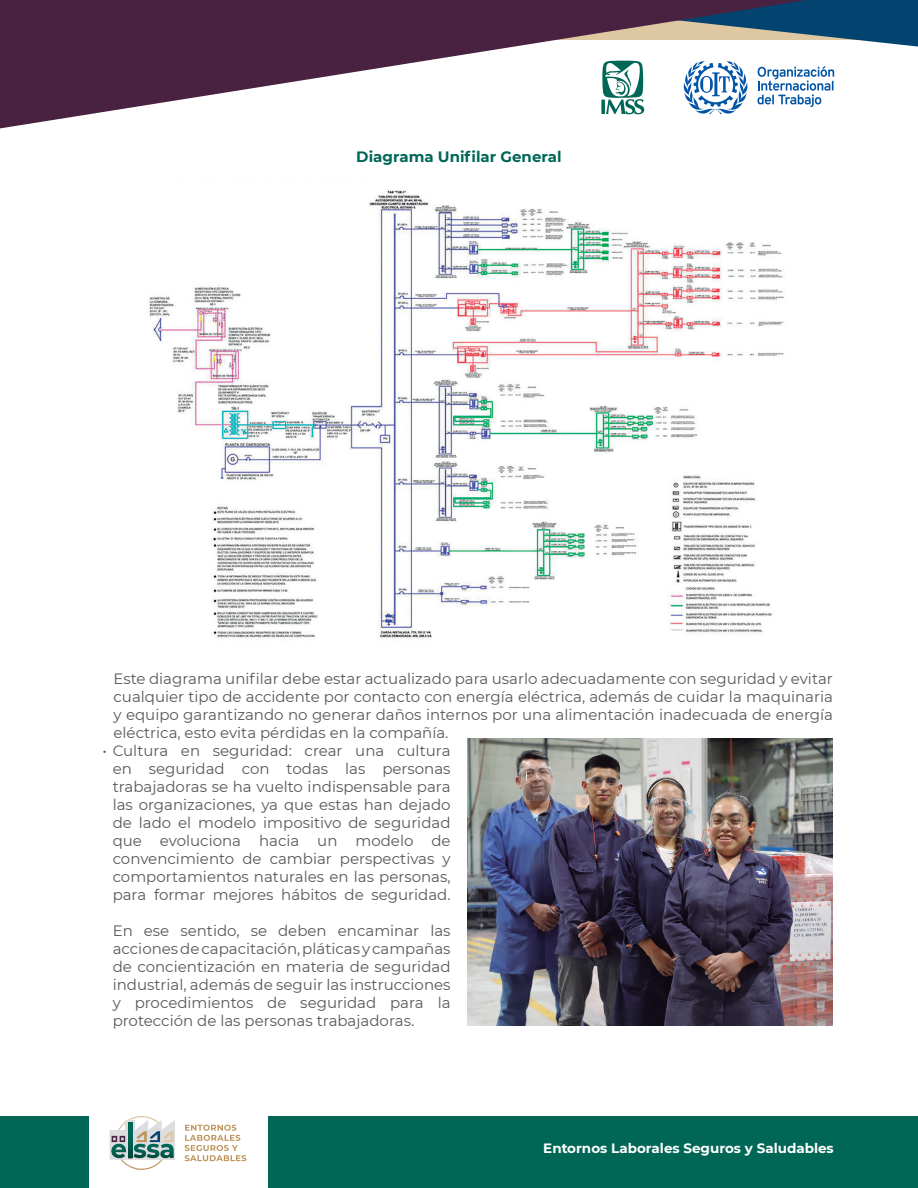
<style>
.page{position:relative;width:918px;height:1188px;background:#fff}
.page>*{position:absolute;margin:0;border:0;box-sizing:border-box;transform-origin:0 0}
.t1{font:15px/18px "Montserrat";color:#57585a;text-align:justify}
.t2{font:700 15px "Montserrat";color:#006756}
.t3{font:700 13.5px "Montserrat";color:#fff}
</style>
<div class="page">
<div style="left:268px;top:1116px;width:650px;height:72px;background:#006756"></div>
<div style="left:0;top:1116px;width:88px;height:72px;background:#006756"></div>
<svg style="left:0;top:0;width:918px;height:129px"></svg>
<svg style="left:185px;top:1125px;width:61px;height:36px"></svg>
<svg style="left:110px;top:1116px;width:65px;height:54px"></svg>
<img style="left:148px;top:190px;width:636px;height:449px">
<img style="left:468px;top:738px;width:365px;height:288px">
<p class="t2" style="left:356px;top:146px;width:207px">Diagrama Unifilar General</p>
<p class="t1" style="left:114px;top:669px;width:721px">Este diagrama unifilar debe estar actualizado para usarlo adecuadamente con seguridad y evitar cualquier tipo de accidente por contacto con energía eléctrica, además de cuidar la maquinaria y equipo garantizando no generar daños internos por una alimentación inadecuada de energía eléctrica, esto evita pérdidas en la compañía.</p>
<p class="t1" style="left:113px;top:741px;width:339px;text-indent:-10px">• Cultura en seguridad: crear una cultura en seguridad con todas las personas trabajadoras se ha vuelto indispensable para las organizaciones, ya que estas han dejado de lado el modelo impositivo de seguridad que evoluciona hacia un modelo de convencimiento de cambiar perspectivas y comportamientos naturales en las personas, para formar mejores hábitos de seguridad.</p>
<p class="t1" style="left:113px;top:921px;width:339px">En ese sentido, se deben encaminar las acciones de capacitación, pláticas y campañas de concientización en materia de seguridad industrial, además de seguir las instrucciones y procedimientos de seguridad para la protección de las personas trabajadoras.</p>
<p class="t3" style="left:543px;top:1138px;width:292px">Entornos Laborales Seguros y Saludables</p>
</div>
